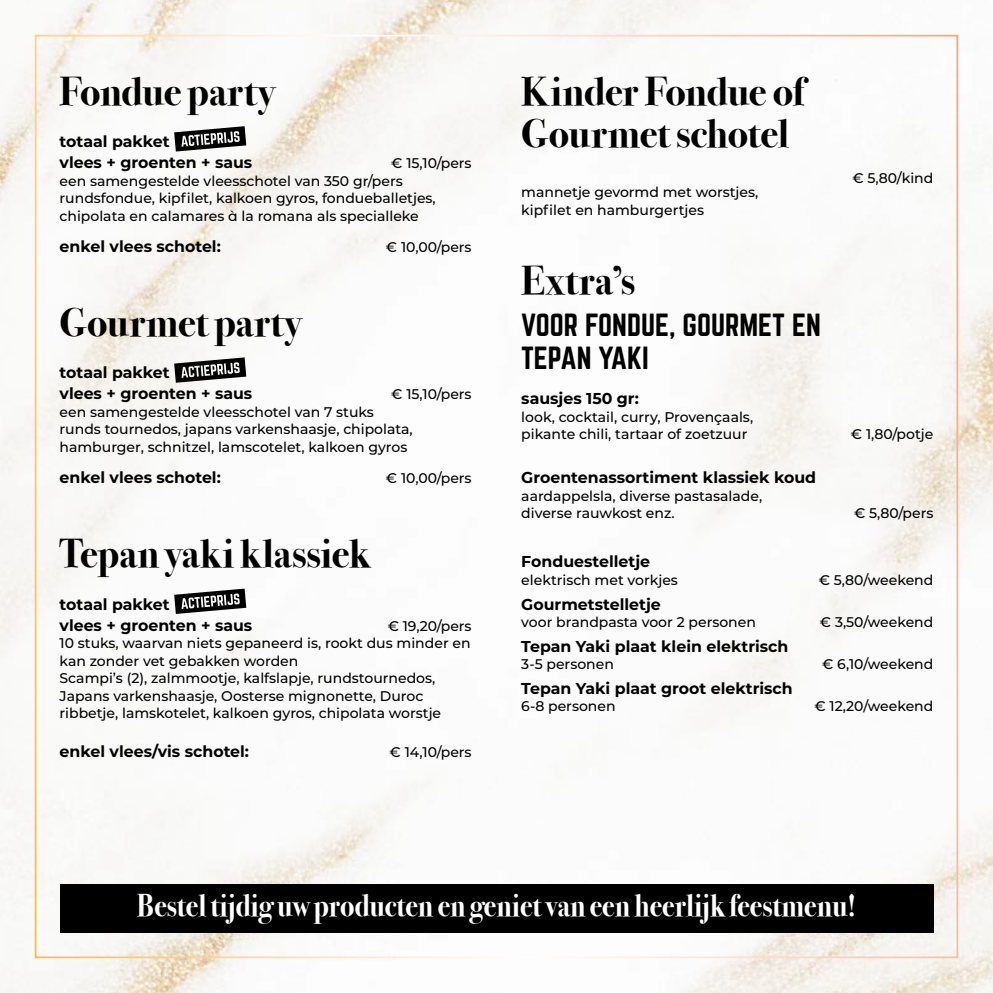
<style>
.page{position:relative;width:993px;height:993px;background:#fff}
.page>*{position:absolute;margin:0;border:0;box-sizing:border-box;transform-origin:0 0}
.t1{font:700 40.25px/42px "Bodoni Svty Two ITCTT";letter-spacing:-.005em;color:#000}
.t2{font:700 31.5px "Bodoni Svty Two ITCTT";color:#fff;scale:.9 1}
.t3{font:28px/32.9px "Norwester";color:#000}
.t4{font:700 15.75px/21px "Montserrat";color:#000}
.t5{font:500 14px/17.5px "Montserrat";color:#000}
</style>
<div class="page">
<img style="left:0;top:0;width:992px;height:992px">
<div style="left:60px;top:884px;width:873px;height:49px;background:#000"></div>
<svg style="left:174px;top:126px;width:72px;height:25px"></svg>
<svg style="left:174px;top:357px;width:72px;height:25px"></svg>
<svg style="left:174px;top:588px;width:72px;height:25px"></svg>
<h1 class="t1" style="left:60px;top:67px;width:216px">Fondue party</h1>
<p class="t4" style="left:60px;top:130px;width:194px">totaal pakket<br>vlees + groenten + saus</p>
<p class="t5" style="left:60px;top:154px;width:413px;text-indent:331px">€ 15,10/pers een samengestelde vleesschotel van 350 gr/pers rundsfondue, kipfilet, kalkoen gyros, fondueballetjes, chipolata en calamares à la romana als specialleke</p>
<p class="t4" style="left:60px;top:235px;width:163px">enkel vlees schotel:</p>
<p class="t5" style="left:386px;top:238px;width:87px">€ 10,00/pers</p>
<h1 class="t1" style="left:60px;top:298px;width:243px">Gourmet party</h1>
<p class="t4" style="left:60px;top:361px;width:194px">totaal pakket<br>vlees + groenten + saus</p>
<p class="t5" style="left:391px;top:385px;width:82px">€ 15,10/pers</p>
<p class="t5" style="left:60px;top:402px;width:354px">een samengestelde vleesschotel van 7 stuks runds tournedos, japans varkenshaasje, chipolata, hamburger, schnitzel, lamscotelet, kalkoen gyros</p>
<p class="t4" style="left:60px;top:466px;width:163px">enkel vlees schotel:</p>
<p class="t5" style="left:386px;top:469px;width:87px">€ 10,00/pers</p>
<h1 class="t1" style="left:60px;top:529px;width:312px">Tepan yaki klassiek</h1>
<p class="t4" style="left:60px;top:592px;width:194px">totaal pakket<br>vlees + groenten + saus</p>
<p class="t5" style="left:60px;top:616px;width:413px;text-indent:328px">€ 19,20/pers 10 stuks, waarvan niets gepaneerd is, rookt dus minder en kan zonder vet gebakken worden<br>Scampi’s (2), zalmmootje, kalfslapje, rundstournedos, Japans varkenshaasje, Oosterse mignonette, Duroc ribbetje, lamskotelet, kalkoen gyros, chipolata worstje</p>
<p class="t4" style="left:60px;top:739px;width:191px">enkel vlees/vis schotel:</p>
<p class="t5" style="left:389px;top:742px;width:83px">€ 14,10/pers</p>
<h1 class="t1" style="left:521px;top:67px;width:284px">Kinder Fondue of<br>Gourmet schotel</h1>
<p class="t5" style="left:521px;top:183px;width:238px">mannetje gevormd met worstjes, kipfilet en hamburgertjes</p>
<h1 class="t1" style="left:521px;top:256px;width:115px">Extra’s</h1>
<h3 class="t3" style="left:521px;top:309px;width:301px">VOOR FONDUE, GOURMET EN<br>TEPAN YAKI</h3>
<p class="t4" style="left:521px;top:387px;width:119px">sausjes 150 gr:</p>
<p class="t5" style="left:521px;top:407px;width:233px">look, cocktail, curry, Provençaals, pikante chili, tartaar of zoetzuur</p>
<p class="t4" style="left:521px;top:466px;width:296px">Groentenassortiment klassiek koud</p>
<p class="t5" style="left:521px;top:486px;width:242px">aardappelsla, diverse pastasalade, diverse rauwkost enz.</p>
<p class="t5" style="left:852px;top:169px;width:82px">€ 5,80/kind</p>
<p class="t5" style="left:850px;top:425px;width:84px">€ 1,80/potje</p>
<p class="t5" style="left:853px;top:504px;width:81px">€ 5,80/pers</p>
<p class="t4" style="left:521px;top:550px;width:130px">Fonduestelletje</p>
<p class="t5" style="left:521px;top:570px;width:158px">elektrisch met vorkjes</p>
<p class="t5" style="left:818px;top:570px;width:116px">€ 5,80/weekend</p>
<p class="t4" style="left:521px;top:592px;width:141px">Gourmetstelletje</p>
<p class="t5" style="left:521px;top:612px;width:236px">voor brandpasta voor 2 personen</p>
<p class="t5" style="left:819px;top:612px;width:115px">€ 3,50/weekend</p>
<p class="t4" style="left:521px;top:634px;width:268px">Tepan Yaki plaat klein elektrisch</p>
<p class="t5" style="left:521px;top:654px;width:94px">3-5 personen</p>
<p class="t5" style="left:822px;top:654px;width:113px">€ 6,10/weekend</p>
<p class="t4" style="left:521px;top:676px;width:273px">Tepan Yaki plaat groot elektrisch</p>
<p class="t5" style="left:521px;top:696px;width:96px">6-8 personen</p>
<p class="t5" style="left:814px;top:696px;width:120px">€ 12,20/weekend</p>
<h2 class="t2" style="left:137px;top:879px;width:800px">Bestel tijdig uw producten en geniet van een heerlijk feestmenu!</h2>
</div>
